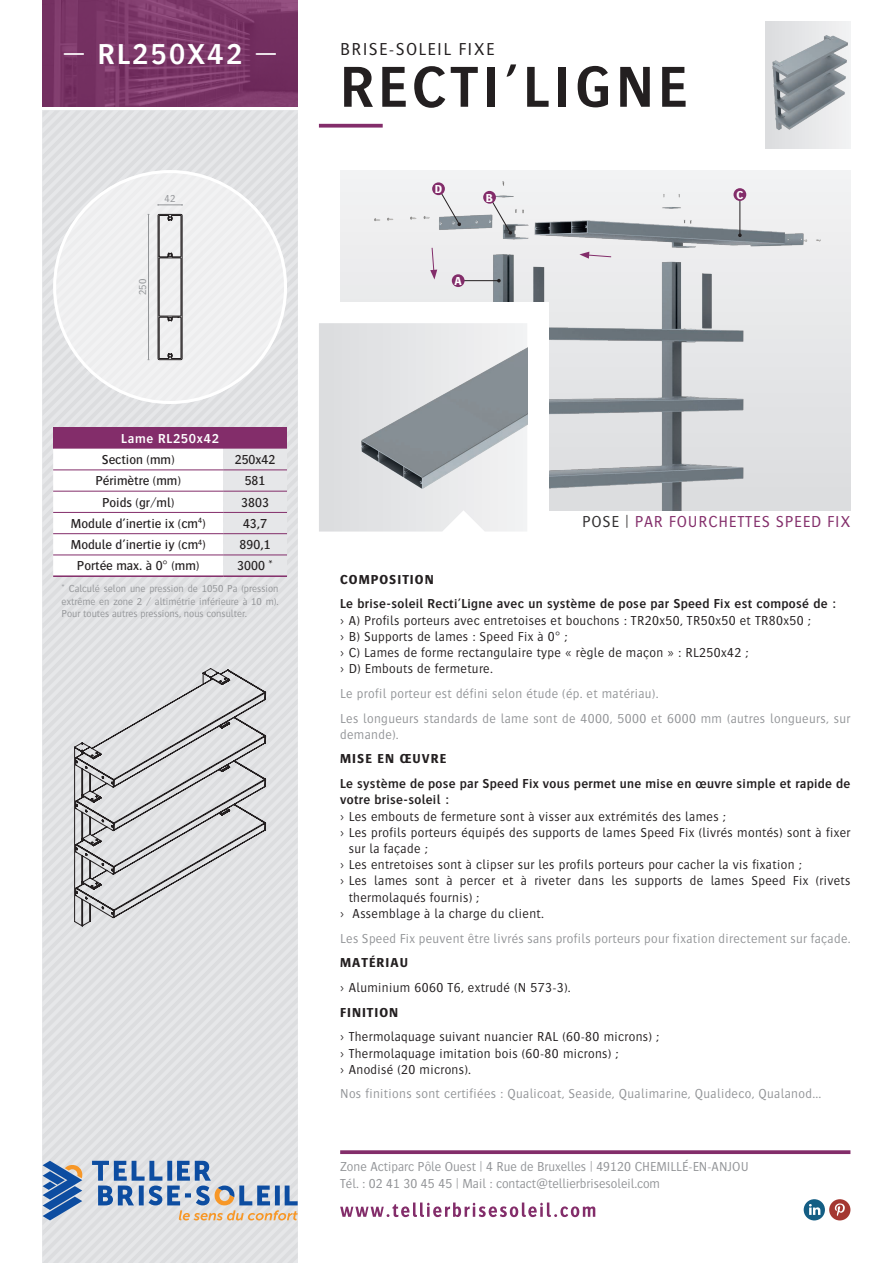
<style>
.page{position:relative;width:893px;height:1263px;background:#fff}
.page>*{position:absolute;margin:0;border:0;box-sizing:border-box;transform-origin:0 0}
.t1{font:600 60px "Bosis Std";letter-spacing:.075em;color:#231f20}
.t2{font:600 30px "Bosis Std";letter-spacing:.075em;color:#fff}
.t3{font:300 18px "Bosis Std";letter-spacing:.075em;color:#231f20}
.t4{font:300 16.5px "Bosis Std";letter-spacing:.05em;color:#832d6a}
.t5{font:300 13.5px/16.2px "Bosis Std";letter-spacing:.025em;color:#231f20}
.t6{font:300 13.5px/24.8px "Bosis Std";letter-spacing:.025em;color:#939598}
.t7{font:600 13.5px/16.2px "Bosis Std";letter-spacing:.025em;color:#231f20}
.t8{font:500 13.5px "Bosis Std";color:#231f20}
.t9{font:300 13.5px/16.2px "Bosis Std";color:#939598}
.t10{font:700 13.5px "Bosis Std";letter-spacing:.075em;color:#231f20}
.t11{font:600 13.5px "Bosis Std";letter-spacing:.05em;color:#fff}
.t12{font:700 12px "Bosis Std";color:#fff}
.t13{font:300 10.5px/12.6px "Bosis Std";color:#939598;text-align:justify}
.s1{color:#312f30}
</style>
<div class="page">
<svg style="left:43px;top:0;width:255px;height:106px;background:#7a3667"></svg>
<div style="left:43px;top:111px;width:255px;height:1152px;background:#e0e1e3"></div>
<div style="left:53px;top:170px;width:234px;height:234px;background:#f0f0f1;border-radius:50%"></div>
<svg style="left:319px;top:124px;width:64px;height:4px"></svg>
<div style="left:804px;top:1199px;width:21px;height:21px;background:#145e84;border-radius:50%"></div>
<svg style="left:809px;top:1204px;width:11px;height:11px"></svg>
<div style="left:829px;top:1199px;width:21px;height:21px;background:#a43731;border-radius:50%"></div>
<svg style="left:835px;top:1203px;width:10px;height:13px"></svg>
<svg style="left:340px;top:1150px;width:510px;height:4px;background:#8c3c75"></svg>
<svg style="left:340px;top:1202px;width:255px;height:15px"></svg>
<svg style="left:43px;top:1141px;width:255px;height:84px;background:#b8c2d1"></svg>
<img style="left:340px;top:170px;width:510px;height:340px">
<div style="left:53px;top:427px;width:234px;height:22px;background:#832d6a"></div>
<svg style="left:53px;top:449px;width:234px;height:126px"></svg>
<hr style="left:53px;top:575px;width:170px;height:2px;background:#832d6a">
<hr style="left:223px;top:575px;width:64px;height:2px;background:#832d6a">
<hr style="left:53px;top:469px;width:170px;height:1px;background:#832d6a">
<hr style="left:223px;top:469px;width:64px;height:1px;background:#832d6a">
<hr style="left:53px;top:491px;width:170px;height:1px;background:#832d6a">
<hr style="left:223px;top:491px;width:64px;height:1px;background:#832d6a">
<hr style="left:53px;top:512px;width:170px;height:1px;background:#832d6a">
<hr style="left:223px;top:512px;width:64px;height:1px;background:#832d6a">
<hr style="left:53px;top:533px;width:170px;height:1px;background:#832d6a">
<hr style="left:223px;top:533px;width:64px;height:1px;background:#832d6a">
<hr style="left:53px;top:555px;width:170px;height:1px;background:#832d6a">
<hr style="left:223px;top:555px;width:64px;height:1px;background:#832d6a">
<svg style="left:158px;top:204px;width:25px;height:2px"></svg>
<hr style="left:148px;top:214px;width:1px;height:146px;background:#939598">
<svg style="left:158px;top:214px;width:24px;height:146px"></svg>
<div style="left:319px;top:302px;width:230px;height:229px;background:#fff"></div>
<svg style="left:319px;top:323px;width:208px;height:208px;background:#e1e2e4"></svg>
<img style="left:358px;top:323px;width:169px;height:182px">
<svg style="left:579px;top:252px;width:33px;height:7px"></svg>
<hr style="left:458px;top:280px;width:41px;height:1px;background:#231f20">
<div style="left:452px;top:274px;width:13px;height:13px;background:#832d6a;border-radius:50%"></div>
<svg style="left:489px;top:196px;width:23px;height:39px"></svg>
<div style="left:483px;top:191px;width:13px;height:13px;background:#832d6a;border-radius:50%"></div>
<svg style="left:438px;top:188px;width:23px;height:38px"></svg>
<div style="left:432px;top:182px;width:13px;height:13px;background:#832d6a;border-radius:50%"></div>
<hr style="left:739px;top:195px;width:1px;height:40px;background:#231f20">
<svg style="left:738px;top:233px;width:4px;height:4px"></svg>
<div style="left:733px;top:188px;width:13px;height:13px;background:#832d6a;border-radius:50%"></div>
<svg style="left:430px;top:247px;width:7px;height:32px"></svg>
<div style="left:765px;top:21px;width:85px;height:128px;background:linear-gradient(to right,#dbdcde,#f2f2f3)"></div>
<img style="left:772px;top:31px;width:78px;height:108px">
<svg style="left:74px;top:668px;width:192px;height:258px;background:#cacbcd"></svg>
<h2 class="t2" style="left:63px;top:38px;width:216px">— RL250X42 —</h2>
<h3 class="t3" style="left:340px;top:40px;width:156px">BRISE-SOLEIL FIXE</h3>
<h1 class="t1" style="left:340px;top:55px;width:348px">RECTI’LIGNE</h1>
<p class="t13" style="left:165px;top:193px;width:13px">42</p>
<p class="t12" style="left:435px;top:182px;width:9px">D</p>
<p class="t12" style="left:486px;top:191px;width:9px">B</p>
<p class="t12" style="left:736px;top:188px;width:8px">C</p>
<p class="t13" style="left:136px;top:295px;width:18px;rotate:-90deg">250</p>
<p class="t12" style="left:454px;top:274px;width:9px">A</p>
<p class="t11" style="left:121px;top:431px;width:99px">Lame RL250x42</p>
<p class="t8" style="left:102px;top:452px;width:74px">Section (mm)</p>
<p class="t8" style="left:235px;top:452px;width:42px">250x42</p>
<p class="t8" style="left:96px;top:473px;width:87px">Périmètre (mm)</p>
<p class="t8" style="left:245px;top:473px;width:22px">581</p>
<p class="t8" style="left:102px;top:495px;width:74px">Poids (gr/ml)</p>
<p class="t8" style="left:241px;top:495px;width:29px">3803</p>
<p class="t8" style="left:71px;top:516px;width:136px">Module d’inertie ix (cm<sup>4</sup>)</p>
<p class="t8" style="left:243px;top:516px;width:26px">43,7</p>
<p class="t8" style="left:71px;top:537px;width:137px">Module d’inertie iy (cm<sup>4</sup>)</p>
<p class="t8" style="left:240px;top:537px;width:33px">890,1</p>
<p class="t8" style="left:77px;top:558px;width:124px">Portée max. à 0° (mm)</p>
<p class="t8" style="left:237px;top:558px;width:37px">3000 *</p>
<p class="t13" style="left:62px;top:582px;width:218px">* Calculé selon une pression de 1050 Pa (pression extrême en zone 2 / altimétrie inférieure à 10 m).<br>Pour toutes autres pressions, nous consulter.</p>
<p class="t4" style="left:582px;top:512px;width:270px"><span class="s1">POSE |</span> PAR FOURCHETTES SPEED FIX</p>
<p class="t10" style="left:340px;top:572px;width:95px">COMPOSITION</p>
<p class="t7" style="left:340px;top:596px;width:497px">Le brise-soleil Recti’Ligne avec un système de pose par Speed Fix est composé de :</p>
<p class="t5" style="left:340px;top:612px;width:472px">› A) Profils porteurs avec entretoises et bouchons : TR20x50, TR50x50 et TR80x50 ; › B) Supports de lames : Speed Fix à 0° ;<br>› C) Lames de forme rectangulaire type « règle de maçon » : RL250x42 ;<br>› D) Embouts de fermeture.</p>
<p class="t6" style="left:340px;top:681px;width:512px">Le profil porteur est défini selon étude (ép. et matériau).<br>Les longueurs standards de lame sont de 4000, 5000 et 6000 mm (autres longueurs, sur</p>
<p class="t6" style="left:340px;top:722px;width:60px">demande).</p>
<p class="t10" style="left:340px;top:751px;width:107px">MISE EN ŒUVRE</p>
<p class="t7" style="left:340px;top:775px;width:512px">Le système de pose par Speed Fix vous permet une mise en œuvre simple et rapide de votre brise-soleil :</p>
<p class="t5" style="left:340px;top:808px;width:387px">› Les embouts de fermeture sont à visser aux extrémités des lames ;</p>
<p class="t5" style="left:340px;top:824px;width:512px">› Les profils porteurs équipés des supports de lames Speed Fix (livrés montés) sont à fixer</p>
<p class="t5" style="left:349px;top:840px;width:80px">sur la façade ;</p>
<p class="t5" style="left:340px;top:856px;width:463px">› Les entretoises sont à clipser sur les profils porteurs pour cacher la vis fixation ;</p>
<p class="t5" style="left:340px;top:872px;width:512px">› Les lames sont à percer et à riveter dans les supports de lames Speed Fix (rivets</p>
<p class="t5" style="left:349px;top:889px;width:132px">thermolaqués fournis) ;</p>
<p class="t5" style="left:340px;top:905px;width:205px">› Assemblage à la charge du client.</p>
<p class="t6" style="left:340px;top:925px;width:512px">Les Speed Fix peuvent être livrés sans profils porteurs pour fixation directement sur façade.</p>
<p class="t10" style="left:340px;top:955px;width:69px">MATÉRIAU</p>
<p class="t5" style="left:340px;top:979px;width:232px">› Aluminium 6060 T6, extrudé (N 573-3).</p>
<p class="t10" style="left:340px;top:1004px;width:60px">FINITION</p>
<p class="t5" style="left:340px;top:1028px;width:320px">› Thermolaquage suivant nuancier RAL (60-80 microns) ; › Thermolaquage imitation bois (60-80 microns) ;<br>› Anodisé (20 microns).</p>
<p class="t6" style="left:340px;top:1081px;width:482px">Nos finitions sont certifiées : Qualicoat, Seaside, Qualimarine, Qualideco, Qualanod...</p>
<p class="t9" style="left:340px;top:1158px;width:410px">Zone Actiparc Pôle Ouest | 4 Rue de Bruxelles | 49120 CHEMILLÉ-EN-ANJOU<br>Tél. : 02 41 30 45 45 | Mail : contact@tellierbrisesoleil.com</p>
</div>
